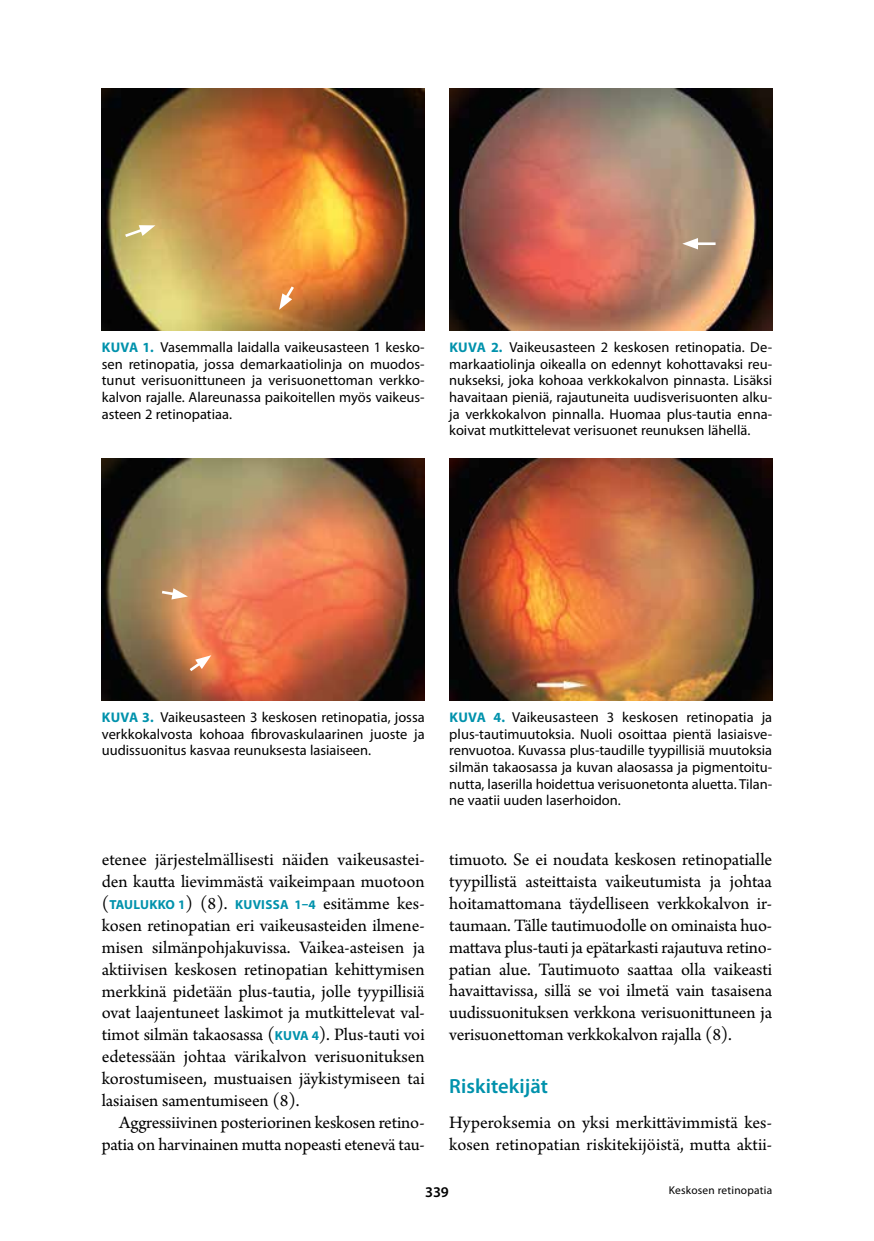
<style>
.page{position:relative;width:874px;height:1241px;background:#fff}
.page>*{position:absolute;margin:0;border:0;box-sizing:border-box;transform-origin:0 0}
.t1{font:600 20.65px "Myriad Pro";color:#0092ac}
.t2{font:18.38px/21.9px "Arno Pro";letter-spacing:-.005em;color:#000}
.t3{font:600 14.88px "Myriad Pro";color:#000}
.t4{font:14.35px/16.6px "Myriad Pro";color:#000;text-align:justify}
.t5{font:700 13.12px "Myriad Pro";letter-spacing:.02em;color:#0092ac}
.t6{font:11.38px "Myriad Pro";letter-spacing:.02em;color:#000}
.s1{font-weight:700;font-size:14px;color:#0092ac}
.s2{font-family:"Arno Pro";font-weight:400;font-size:18.38px;color:#000}
.s3{font-family:"Myriad Pro";font-weight:700;font-size:13.12px;color:#0092ac}
</style>
<div class="page">
<img style="left:102px;top:88px;width:322px;height:243px">
<img style="left:449px;top:88px;width:322px;height:243px">
<img style="left:102px;top:458px;width:322px;height:242px">
<img style="left:449px;top:458px;width:322px;height:242px">
<svg style="left:122px;top:225px;width:33px;height:14px"></svg>
<svg style="left:279px;top:283px;width:17px;height:27px"></svg>
<hr style="left:692px;top:242px;width:23px;height:3px;background:#fff">
<svg style="left:682px;top:238px;width:15px;height:11px"></svg>
<svg style="left:159px;top:588px;width:29px;height:11px"></svg>
<svg style="left:187px;top:655px;width:24px;height:18px"></svg>
<p class="t4" style="left:102px;top:339px;width:324px"><span class="s1">KUVA 1.</span> Vasemmalla laidalla vaikeusasteen 1 kesko&shy;sen retinopatia, jossa demarkaatiolinja on muodos&shy;tunut verisuonittuneen ja verisuonettoman verkko&shy;kalvon rajalle. Alareunassa paikoitellen myös vaikeus&shy;asteen 2 retinopatiaa.</p>
<p class="t4" style="left:449px;top:339px;width:324px"><span class="s1">KUVA 2.</span> Vaikeusasteen 2 keskosen retinopatia. De&shy;markaatiolinja oikealla on edennyt kohottavaksi reu&shy;nukseksi, joka kohoaa verkkokalvon pinnasta. Lisäksi havaitaan pieniä, rajautuneita uudisverisuonten alku&shy;ja verkkokalvon pinnalla. Huomaa plus-tautia enna&shy;koivat mutkittelevat verisuonet reunuksen lähellä.</p>
<p class="t4" style="left:102px;top:708px;width:324px"><span class="s1">KUVA 3.</span> Vaikeusasteen 3 keskosen retinopatia, jossa verkkokalvosta kohoaa fibrovaskulaarinen juoste ja uudissuonitus kasvaa reunuksesta lasiaiseen.</p>
<p class="t4" style="left:449px;top:708px;width:324px"><span class="s1">KUVA 4.</span> Vaikeusasteen 3 keskosen retinopatia ja plus-tautimuutoksia. Nuoli osoittaa pientä lasiaisve&shy;renvuotoa. Kuvassa plus-taudille tyypillisiä muutoksia silmän takaosassa ja kuvan alaosassa ja pigmentoitu&shy;nutta, laserilla hoidettua verisuonetonta aluetta. Tilan&shy;ne vaatii uuden laserhoidon.</p>
<p class="t2" style="left:449px;top:849px;width:324px;text-align:justify">timuoto. Se ei noudata keskosen retinopatialle tyypillistä asteittaista vaikeutumista ja johtaa hoitamattomana täydelliseen verkkokalvon ir&shy;taumaan. Tälle tautimuodolle on ominaista huo&shy;mattava plus-tauti ja epätarkasti rajautuva retino&shy;patian alue. Tautimuoto saattaa olla vaikeasti havaittavissa, sillä se voi ilmetä vain tasaisena uudissuonituksen verkkona verisuonittuneen ja verisuonettoman verkkokalvon rajalla (8).</p>
<p class="t1" style="left:449px;top:1072px;width:100px">Riskitekijät</p>
<p class="t2" style="left:449px;top:1112px;width:324px">Hyperoksemia on yksi merkittävimmistä kes&shy;kosen retinopatian riskitekijöistä, mutta aktii-</p>
<p class="t6" style="left:668px;top:1183px;width:105px">Keskosen retinopatia</p>
<p class="t2" style="left:102px;top:849px;width:324px">etenee järjestelmällisesti näiden vaikeusastei&shy;den kautta lievimmästä vaikeimpaan muotoon</p>
<p class="t5" style="left:102px;top:895px;width:324px"><span class="s2">(</span>TAULUKKO 1<span class="s2">) (8).</span> KUVISSA 1–4 <span class="s2">esitämme kes-</span></p>
<p class="t2" style="left:102px;top:915px;width:324px;text-align:justify">kosen retinopatian eri vaikeusasteiden ilmene&shy;misen silmänpohjakuvissa. Vaikea-asteisen ja aktiivisen keskosen retinopatian kehittymisen merkkinä pidetään plus-tautia, jolle tyypillisiä ovat laajentuneet laskimot ja mutkittelevat val&shy;timot silmän takaosassa (<span class="s3">KUVA 4</span>). Plus-tauti voi edetessään johtaa värikalvon verisuonituksen korostumiseen, mustuaisen jäykistymiseen tai lasiaisen samentumiseen (8).</p>
<p class="t2" style="left:102px;top:1112px;width:324px;text-align:right">Aggressiivinen posteriorinen keskosen retino&shy;patia on harvinainen mutta nopeasti etenevä tau-</p>
<p class="t3" style="left:425px;top:1182px;width:25px">339</p>
</div>
